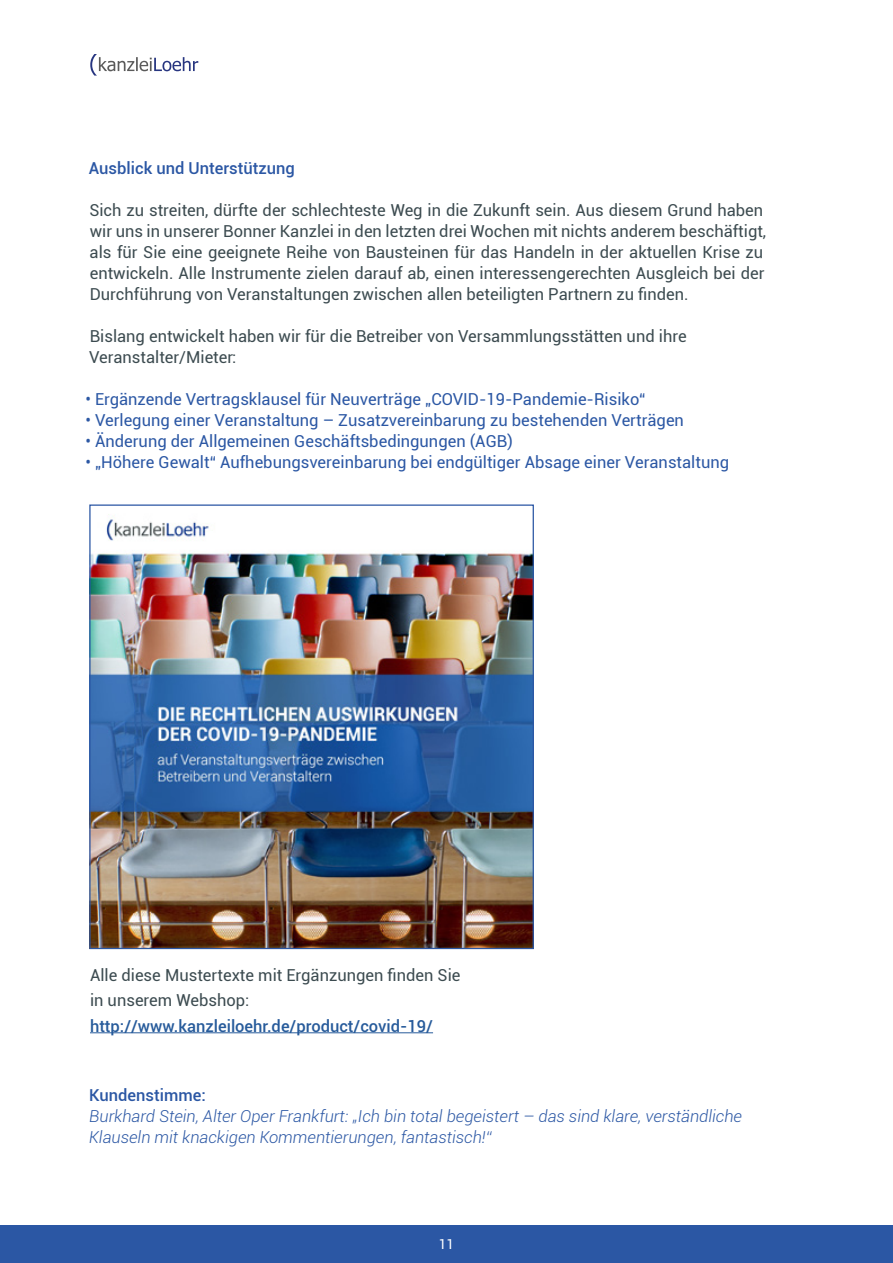
<style>
.page{position:relative;width:893px;height:1263px;background:#fff}
.page>*{position:absolute;margin:0;border:0;box-sizing:border-box;transform-origin:0 0}
.t1{font:16.5px/21px "Roboto";color:#3c4b50}
.t2{font:16.5px "Roboto";color:#2b57a4}
.t3{font:italic 300 16.5px/21px "Roboto";color:#2b57a4}
.t4{font:500 16.5px "Roboto";color:#275b9b}
.t5{font:500 16.5px "Roboto";color:#2b57a4}
.t6{font:13.5px "Roboto";color:#fff}
</style>
<div class="page">
<hr style="left:90px;top:1032px;width:343px;height:1px;background:#275b9b">
<img style="left:91px;top:514px;width:441px;height:433px">
<div style="left:0;top:1226px;width:893px;height:37px;background:#2b57a4"></div>
<svg style="left:90px;top:54px;width:108px;height:22px"></svg>
<p class="t5" style="left:89px;top:156px;width:207px">Ausblick und Unterstützung</p>
<p class="t1" style="left:89px;top:199px;width:678px">Sich zu streiten, dürfte der schlechteste Weg in die Zukunft sein. Aus diesem Grund haben wir uns in unserer Bonner Kanzlei in den letzten drei Wochen mit nichts anderem beschäftigt, als für Sie eine geeignete Reihe von Bausteinen für das Handeln in der aktuellen Krise zu entwickeln. Alle Instrumente zielen darauf ab, einen interessengerechten Ausgleich bei der Durchführung von Veranstaltungen zwischen allen beteiligten Partnern zu finden.</p>
<p class="t1" style="left:89px;top:325px;width:599px">Bislang entwickelt haben wir für die Betreiber von Versammlungsstätten und ihre<br>Veranstalter/Mieter:</p>
<p class="t2" style="left:85px;top:387px;width:562px">• Ergänzende Vertragsklausel für Neuverträge „COVID-19-Pandemie-Risiko“</p>
<p class="t2" style="left:85px;top:408px;width:600px">• Verlegung einer Veranstaltung – Zusatzvereinbarung zu bestehenden Verträgen</p>
<p class="t2" style="left:85px;top:429px;width:429px">• Änderung der Allgemeinen Geschäftsbedingungen (AGB)</p>
<p class="t2" style="left:85px;top:450px;width:645px">• „Höhere Gewalt“ Aufhebungsvereinbarung bei endgültiger Absage einer Veranstaltung</p>
<p class="t1" style="left:90px;top:961px;width:372px;line-height:25.5px">Alle diese Mustertexte mit Ergänzungen finden Sie in unserem Webshop:</p>
<p class="t4" style="left:90px;top:1014px;width:345px">http://www.kanzleiloehr.de/product/covid-19/</p>
<p class="t5" style="left:89px;top:1083px;width:118px">Kundenstimme:</p>
<p class="t3" style="left:89px;top:1105px;width:654px">Burkhard Stein, Alter Oper Frankfurt: „Ich bin total begeistert – das sind klare, verständliche<br>Klauseln mit knackigen Kommentierungen, fantastisch!“</p>
<p class="t6" style="left:446px;top:1234px;width:9px">3</p>
<p class="t6" style="left:439px;top:1234px;width:17px">11</p>
</div>
